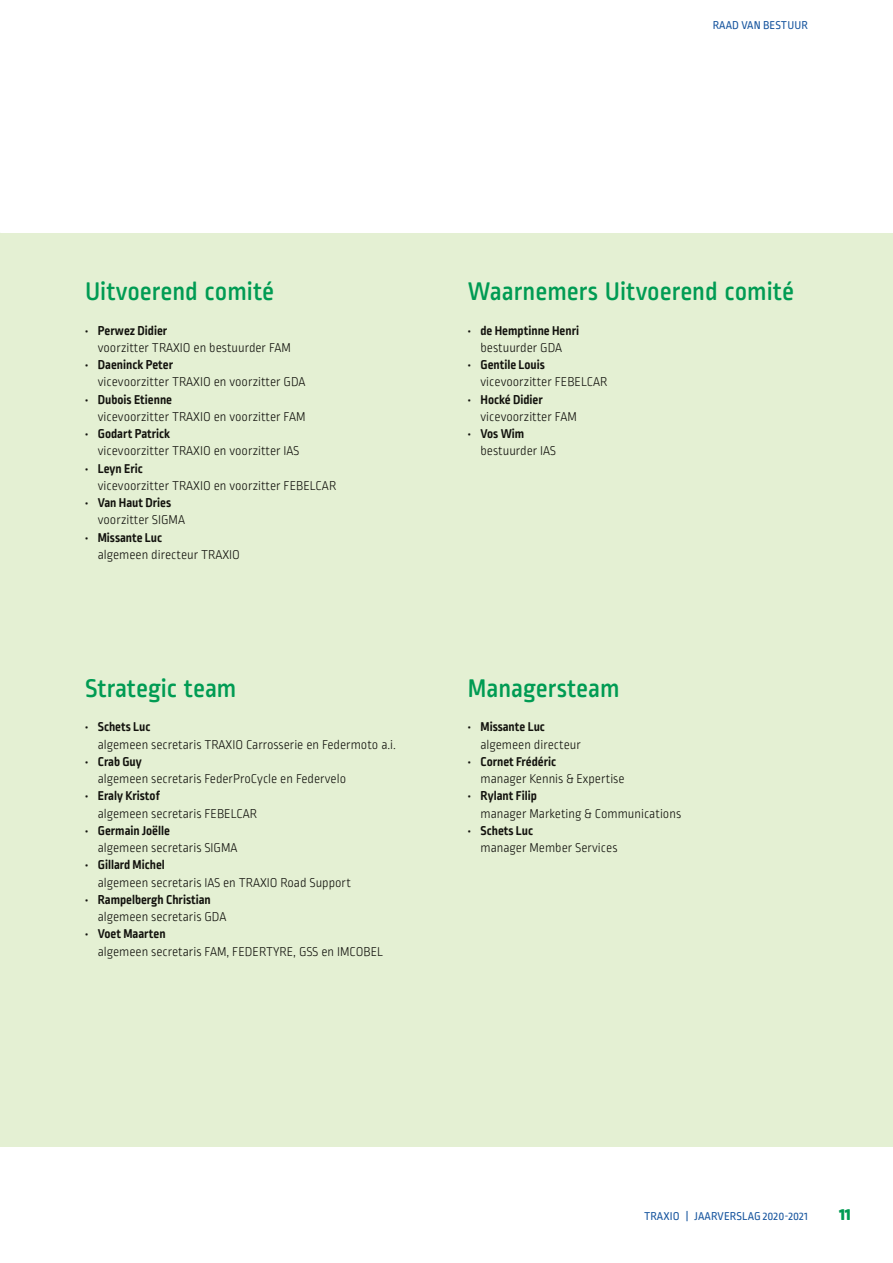
<style>
.page{position:relative;width:893px;height:1263px;background:#fff}
.page>*{position:absolute;margin:0;border:0;box-sizing:border-box;transform-origin:0 0}
.t1{font:500 27px "Ropa Soft Pro";color:#009b53}
.t2{font:900 18px "Ropa Soft Pro";color:#009b53}
.t3{font:300 13.5px "Ropa Soft Pro";color:#12120d}
.t4{font:700 13.5px "Ropa Soft Pro";color:#12120d}
.t5{font:12px "Ropa Soft Pro";letter-spacing:.01em;color:#18569f}
</style>
<div class="page">
<div style="left:0;top:233px;width:893px;height:913px;background:#e4f0d3"></div>
<p class="t5" style="left:713px;top:19px;width:97px">RAAD VAN BESTUUR</p>
<h1 class="t1" style="left:85px;top:276px;width:191px">Uitvoerend comité</h1>
<p class="t4" style="left:85px;top:323px;width:84px">• Perwez Didier</p>
<p class="t3" style="left:98px;top:340px;width:195px">voorzitter TRAXIO en bestuurder FAM</p>
<p class="t4" style="left:85px;top:357px;width:90px">• Daeninck Peter</p>
<p class="t3" style="left:98px;top:375px;width:209px">vicevoorzitter TRAXIO en voorzitter GDA</p>
<p class="t4" style="left:85px;top:392px;width:89px">• Dubois Etienne</p>
<p class="t3" style="left:98px;top:409px;width:209px">vicevoorzitter TRAXIO en voorzitter FAM</p>
<p class="t4" style="left:85px;top:426px;width:87px">• Godart Patrick</p>
<p class="t3" style="left:98px;top:444px;width:203px">vicevoorzitter TRAXIO en voorzitter IAS</p>
<p class="t4" style="left:85px;top:461px;width:59px">• Leyn Eric</p>
<p class="t3" style="left:98px;top:478px;width:240px">vicevoorzitter TRAXIO en voorzitter FEBELCAR</p>
<p class="t4" style="left:85px;top:495px;width:88px">• Van Haut Dries</p>
<p class="t3" style="left:98px;top:513px;width:89px">voorzitter SIGMA</p>
<p class="t4" style="left:85px;top:530px;width:79px">• Missante Luc</p>
<p class="t3" style="left:98px;top:547px;width:144px">algemeen directeur TRAXIO</p>
<h1 class="t1" style="left:85px;top:673px;width:153px">Strategic team</h1>
<p class="t4" style="left:85px;top:719px;width:67px">• Schets Luc</p>
<p class="t3" style="left:98px;top:737px;width:300px">algemeen secretaris TRAXIO Carrosserie en Federmoto a.i.</p>
<p class="t4" style="left:85px;top:754px;width:58px">• Crab Guy</p>
<p class="t3" style="left:98px;top:772px;width:250px">algemeen secretaris FederProCycle en Federvelo</p>
<p class="t4" style="left:85px;top:788px;width:76px">• Eraly Kristof</p>
<p class="t3" style="left:98px;top:806px;width:161px">algemeen secretaris FEBELCAR</p>
<p class="t4" style="left:85px;top:823px;width:86px">• Germain Joëlle</p>
<p class="t3" style="left:98px;top:841px;width:141px">algemeen secretaris SIGMA</p>
<p class="t4" style="left:85px;top:857px;width:81px">• Gillard Michel</p>
<p class="t3" style="left:98px;top:875px;width:255px">algemeen secretaris IAS en TRAXIO Road Support</p>
<p class="t4" style="left:85px;top:892px;width:127px">• Rampelbergh Christian</p>
<p class="t3" style="left:98px;top:910px;width:130px">algemeen secretaris GDA</p>
<p class="t4" style="left:85px;top:926px;width:82px">• Voet Maarten</p>
<p class="t3" style="left:98px;top:944px;width:287px">algemeen secretaris FAM, FEDERTYRE, GSS en IMCOBEL</p>
<h1 class="t1" style="left:468px;top:276px;width:328px">Waarnemers Uitvoerend comité</h1>
<p class="t4" style="left:468px;top:323px;width:113px">• de Hemptinne Henri</p>
<p class="t3" style="left:480px;top:340px;width:83px">bestuurder GDA</p>
<p class="t4" style="left:468px;top:357px;width:79px">• Gentile Louis</p>
<p class="t3" style="left:480px;top:375px;width:128px">vicevoorzitter FEBELCAR</p>
<p class="t4" style="left:468px;top:392px;width:77px">• Hocké Didier</p>
<p class="t3" style="left:480px;top:409px;width:98px">vicevoorzitter FAM</p>
<p class="t4" style="left:468px;top:426px;width:58px">• Vos Wim</p>
<p class="t3" style="left:480px;top:444px;width:77px">bestuurder IAS</p>
<h1 class="t1" style="left:468px;top:673px;width:153px">Managersteam</h1>
<p class="t4" style="left:468px;top:719px;width:79px">• Missante Luc</p>
<p class="t3" style="left:480px;top:737px;width:102px">algemeen directeur</p>
<p class="t4" style="left:468px;top:754px;width:90px">• Cornet Frédéric</p>
<p class="t3" style="left:480px;top:772px;width:146px">manager Kennis &amp; Expertise</p>
<p class="t4" style="left:468px;top:788px;width:71px">• Rylant Filip</p>
<p class="t3" style="left:480px;top:806px;width:202px">manager Marketing &amp; Communications</p>
<p class="t4" style="left:468px;top:823px;width:67px">• Schets Luc</p>
<p class="t3" style="left:480px;top:841px;width:138px">manager Member Services</p>
<p class="t5" style="left:644px;top:1210px;width:165px">TRAXIO | JAARVERSLAG 2020-2021</p>
<h2 class="t2" style="left:839px;top:1204px;width:13px">11</h2>
</div>
